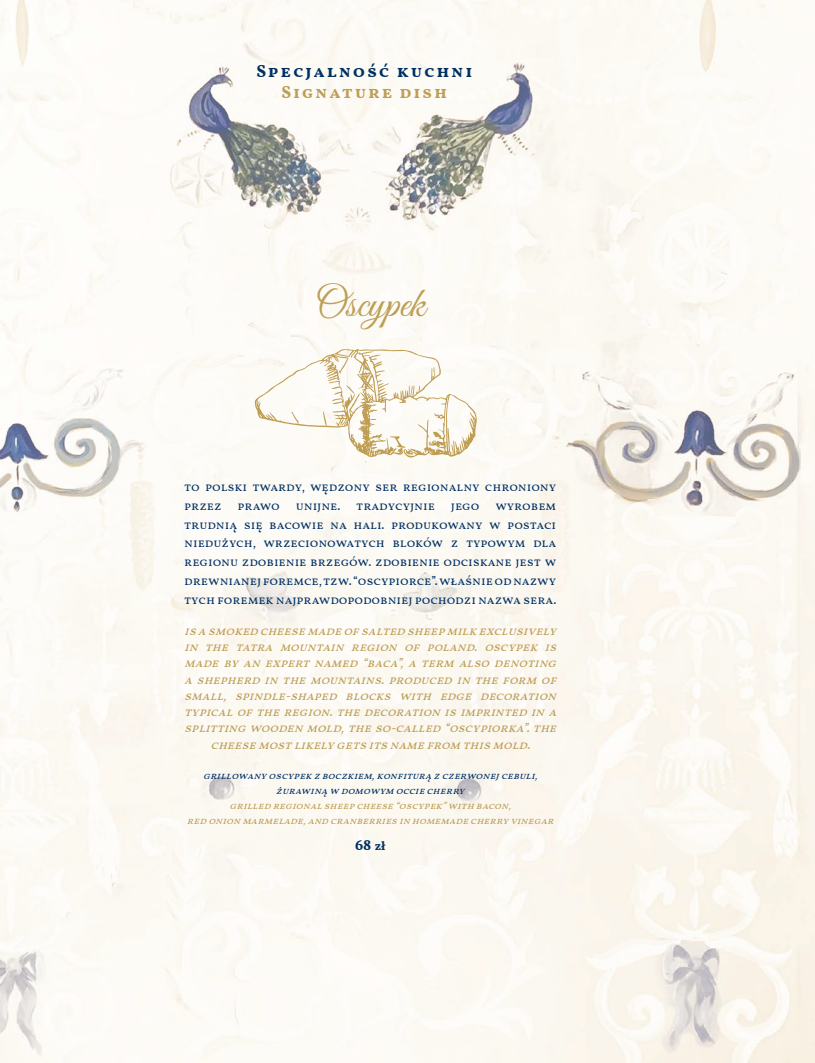
<style>
.page{position:relative;width:815px;height:1063px;background:#fff}
.page>*{position:absolute;margin:0;border:0;box-sizing:border-box;transform-origin:0 0}
.t1{font:42.5px "Great Vibes";color:#bd9e55}
.t2{font:700 17.5px "Vollkorn SC";letter-spacing:.1em;color:#003063}
.t3{font:700 17.5px "Vollkorn SC";letter-spacing:.1em;color:#bd9e55}
.t4{font:700 15px "Vollkorn";color:#003063}
.t5{font:italic 12.5px/16.2px "Vollkorn SC";color:#bd9e55;text-align:center}
.t6{font:12.5px/18.8px "Vollkorn SC";letter-spacing:-.01em;color:#003063}
.t7{font:italic 10px/15px "Vollkorn SC";color:#bd9e55;text-align:center}
.t8{font:italic 10px/15px "Vollkorn SC";color:#003063;text-align:center}
.s1{font-size:12.5px}
</style>
<div class="page">
<img style="left:0;top:0;width:815px;height:1063px">
<svg style="left:255px;top:349px;width:222px;height:113px"></svg>
<h2 class="t2" style="left:256px;top:58px;width:217px">Specjalność kuchni</h2>
<h2 class="t3" style="left:281px;top:79px;width:167px">Signature dish</h2>
<h1 class="t1" style="left:315px;top:280px;width:111px">Oscypek</h1>
<p class="t6" style="left:184px;top:477px;width:374px">to polski twardy, wędzony ser regionalny chroniony przez</p>
<p class="t6" style="left:184px;top:495px;width:374px;text-align:justify;text-indent:311px">wyrobem trudnią się bacowie na hali. produkowany w postaci niedużych, wrzecionowatych bloków z typowym dla regionu zdobienie brzegów. zdobienie odciskane jest w drewnianej foremce, tzw. “oscypiorce”. właśnie od nazwy tych foremek najprawdopodobniej pochodzi nazwa sera.</p>
<p class="t5" style="left:184px;top:622px;width:378px">isasmokedcheesemadeofsaltedsheepmilkexclusively in the tatra mountain region of poland. oscypek is madebyan expertnamed“baca”,aterm alsodenoting ashepherdin themountains.producedin theform of small, spindle-shaped blocks with edge decoration typicaloftheregion.thedecoration isimprintedin a splittingwooden mold,theso-called“oscypiorka”.the cheesemostlikelygetsitsnamefrom thismold.</p>
<p class="t8" style="left:203px;top:767px;width:340px">grillowanyoscypekzboczkiem,konfiturązczerwonejcebuli, żurawinąw domowym occiecherry</p>
<p class="t7" style="left:187px;top:797px;width:372px">grilled regionalsheepcheese“oscypek”with bacon,<br>red onion marmelade,and cranberriesin homemadecherryvinegar</p>
<p class="t4" style="left:355px;top:833px;width:32px">68 <span class="s1">zł</span></p>
<p class="t6" style="left:238px;top:495px;width:44px">prawo</p>
<p class="t6" style="left:296px;top:495px;width:46px">unijne.</p>
<p class="t6" style="left:356px;top:495px;width:80px">tradycyjnie</p>
<p class="t6" style="left:451px;top:495px;width:30px">jego</p>
</div>
